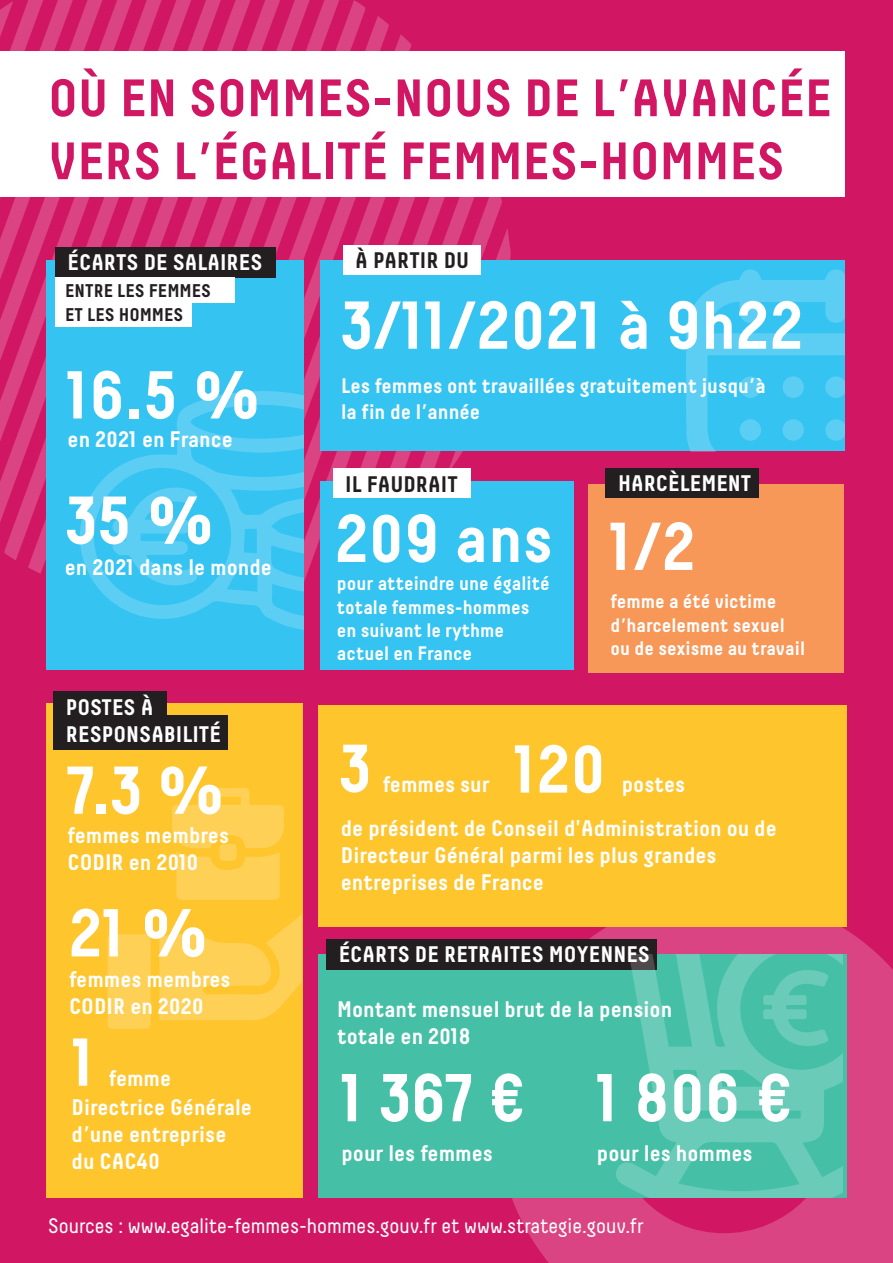
<style>
.page{position:relative;width:893px;height:1263px;background:#d11764}
.page>*{position:absolute;margin:0;border:0;box-sizing:border-box;transform-origin:0 0}
.t1{font:700 67.5px "Decima";color:#fff}
.t2{font:700 52.5px/63px "Decima";color:#d11764}
.t3{font:700 22.5px/27px "Decima";color:#fff}
.t4{font:700 22.5px "Decima";color:#231f20}
.t5{font:21px "Decima";color:#fff}
.t6{font:700 21px/25.2px "Decima";color:#fff}
.t7{font:700 19.5px/23.4px "Decima";color:#fff}
.t8{font:700 18.3px/24.5px "Decima";color:#231f20}
</style>
<div class="page">
<svg style="left:498px;top:927px;width:395px;height:336px;fill:#da4482"></svg>
<svg style="left:0;top:0;width:208px;height:545px"></svg>
<svg style="left:162px;top:16px;width:227px;height:231px"></svg>
<svg style="left:191px;top:34px;width:220px;height:573px"></svg>
<svg style="left:0;top:0;width:149px;height:505px"></svg>
<svg style="left:0;top:0;width:117px;height:481px"></svg>
<svg style="left:286px;top:197px;width:34px;height:394px"></svg>
<svg style="left:320px;top:197px;width:38px;height:285px"></svg>
<svg style="left:0;top:0;width:84px;height:453px"></svg>
<svg style="left:358px;top:197px;width:144px;height:272px;fill:#d83f7e"></svg>
<svg style="left:398px;top:229px;width:113px;height:253px"></svg>
<div style="left:46px;top:703px;width:257px;height:494px;background:#fec52c"></div>
<div style="left:46px;top:260px;width:257px;height:410px;background:#35c3f2"></div>
<div style="left:0;top:51px;width:845px;height:146px;background:#fff"></div>
<div style="left:588px;top:484px;width:255px;height:189px;background:#f79758"></div>
<div style="left:320px;top:260px;width:525px;height:191px;background:#35c3f2"></div>
<div style="left:320px;top:482px;width:254px;height:188px;background:#35c3f2"></div>
<div style="left:318px;top:705px;width:529px;height:222px;background:#fec52c"></div>
<div style="left:55px;top:247px;width:220px;height:31px;background:#231f20"></div>
<div style="left:343px;top:245px;width:138px;height:29px;background:#fff"></div>
<div style="left:53px;top:715px;width:175px;height:34px;background:#231f20"></div>
<div style="left:318px;top:954px;width:529px;height:243px;background:#46bfa7"></div>
<div style="left:326px;top:939px;width:331px;height:30px;background:#231f20"></div>
<div style="left:332px;top:469px;width:138px;height:29px;background:#fff"></div>
<div style="left:55px;top:302px;width:137px;height:25px;background:#fff"></div>
<div style="left:55px;top:278px;width:180px;height:25px;background:#fff"></div>
<div style="left:53px;top:691px;width:113px;height:30px;background:#231f20"></div>
<div style="left:605px;top:468px;width:153px;height:30px;background:#231f20"></div>
<svg style="left:80px;top:391px;width:223px;height:239px"></svg>
<svg style="left:112px;top:483px;width:86px;height:104px"></svg>
<svg style="left:686px;top:270px;width:159px;height:181px"></svg>
<div style="left:740px;top:376px;width:21px;height:22px;background:#5ccef4;border-radius:50%"></div>
<svg style="left:782px;top:419px;width:22px;height:22px"></svg>
<div style="left:783px;top:376px;width:21px;height:22px;background:#5ccef4;border-radius:50%"></div>
<svg style="left:616px;top:954px;width:227px;height:243px"></svg>
<svg style="left:763px;top:969px;width:66px;height:78px"></svg>
<svg style="left:160px;top:788px;width:141px;height:232px"></svg>
<div style="left:108px;top:934px;width:43px;height:95px;background:#fed055"></div>
<div style="left:219px;top:844px;width:18px;height:17px;background:#fed055;border-radius:50%"></div>
<h2 class="t2" style="left:48px;top:66px;width:785px">OÙ EN SOMMES-NOUS DE L’AVANCÉE<br>VERS L’ÉGALITÉ FEMMES-HOMMES</h2>
<p class="t3" style="left:68px;top:248px;width:197px">ÉCARTS DE SALAIRES</p>
<p class="t4" style="left:355px;top:247px;width:115px">À PARTIR DU</p>
<p class="t8" style="left:65px;top:278px;width:147px">ENTRE LES FEMMES<br>ET LES HOMMES</p>
<h1 class="t1" style="left:67px;top:355px;width:195px">16.5 %</h1>
<p class="t3" style="left:68px;top:425px;width:167px">en 2021 en France</p>
<h1 class="t1" style="left:65px;top:480px;width:151px">35 %</h1>
<p class="t3" style="left:65px;top:553px;width:209px">en 2021 dans le monde</p>
<p class="t3" style="left:66px;top:693px;width:157px">POSTES À<br>RESPONSABILITÉ</p>
<h1 class="t1" style="left:67px;top:750px;width:160px">7.3 %</h1>
<p class="t3" style="left:67px;top:821px;width:163px">femmes membres<br>CODIR en 2010</p>
<h1 class="t1" style="left:69px;top:893px;width:141px">21 %</h1>
<p class="t3" style="left:69px;top:965px;width:163px">femmes membres<br>CODIR en 2020</p>
<h1 class="t1" style="left:73px;top:1022px;width:24px">1</h1>
<p class="t3" style="left:72px;top:1063px;width:182px;line-height:29.5px;text-indent:37px">femme<br>Directrice Générale</p>
<p class="t3" style="left:72px;top:1120px;width:156px">d’une entreprise du CAC40</p>
<h1 class="t1" style="left:341px;top:285px;width:465px">3/11/2021 à 9h22</h1>
<p class="t6" style="left:341px;top:373px;width:426px">Les femmes ont travaillées gratuitement jusqu’à la fin de l’année</p>
<p class="t4" style="left:345px;top:470px;width:114px">IL FAUDRAIT</p>
<h1 class="t1" style="left:335px;top:498px;width:219px">209 ans</h1>
<p class="t7" style="left:337px;top:571px;width:214px">pour atteindre une égalité totale femmes-hommes en suivant le rythme actuel en France</p>
<p class="t3" style="left:618px;top:470px;width:135px">HARCÈLEMENT</p>
<h1 class="t1" style="left:610px;top:506px;width:88px">1/2</h1>
<p class="t7" style="left:611px;top:589px;width:196px">femme a été victime d’harcelement sexuel ou de sexisme au travail</p>
<h1 class="t1" style="left:514px;top:729px;width:93px">120</h1>
<h1 class="t1" style="left:339px;top:728px;width:34px">3</h1>
<p class="t3" style="left:383px;top:770px;width:108px">femmes sur</p>
<p class="t3" style="left:341px;top:761px;width:437px;line-height:44.8px;text-indent:281px">postes<br>de président de Conseil d'Administration ou de</p>
<p class="t3" style="left:341px;top:842px;width:377px">Directeur Général parmi les plus grandes entreprises de France</p>
<p class="t3" style="left:339px;top:940px;width:313px">ÉCARTS DE RETRAITES MOYENNES</p>
<p class="t3" style="left:337px;top:995px;width:337px">Montant mensuel brut de la pension totale en 2018</p>
<h1 class="t1" style="left:341px;top:1058px;width:187px">1 367 €</h1>
<p class="t3" style="left:341px;top:1139px;width:153px">pour les femmes</p>
<h1 class="t1" style="left:597px;top:1058px;width:199px">1 806 €</h1>
<p class="t3" style="left:597px;top:1139px;width:157px">pour les hommes</p>
<p class="t5" style="left:48px;top:1214px;width:597px">Sources : www.egalite-femmes-hommes.gouv.fr et www.strategie.gouv.fr</p>
</div>
